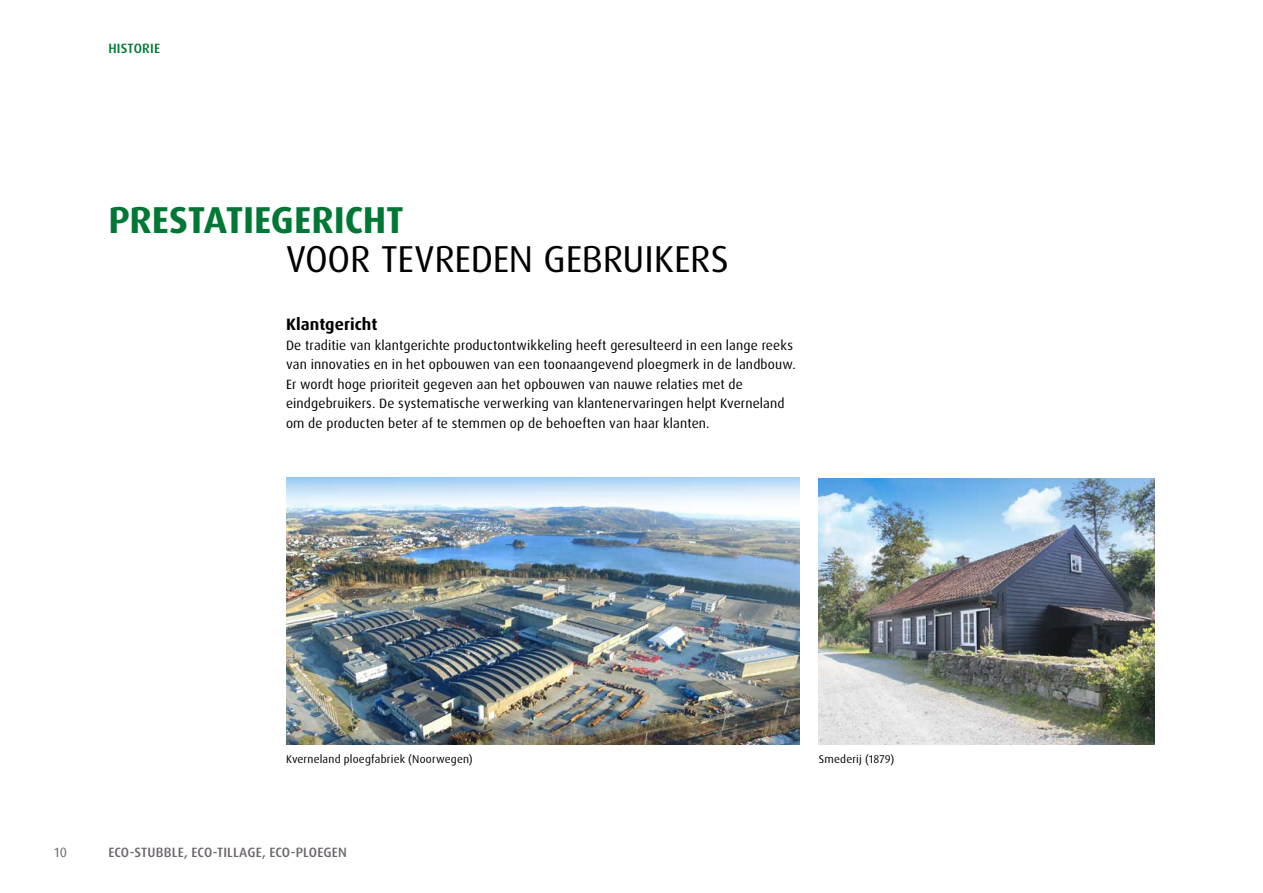
<style>
.page{position:relative;width:1263px;height:893px;background:#fff}
.page>*{position:absolute;margin:0;border:0;box-sizing:border-box;transform-origin:0 0}
.t1{font:37.5px "Dax Pro";letter-spacing:-.005em;color:#000}
.t2{font:700 37.5px "Dax Pro";letter-spacing:-.005em;color:#007734}
.t3{font:700 16.5px "Dax Pro";letter-spacing:.005em;color:#000}
.t4{font:13.5px/19.5px "Dax Pro";letter-spacing:.01em;color:#000}
.t5{font:500 13.5px "Dax Pro";letter-spacing:.01em;color:#6c676d}
.t6{font:500 13.5px "Dax Pro";letter-spacing:.015em;color:#007734}
.t7{font:13.5px "Dax Pro";color:#6c676d}
.t8{font:11.25px "Dax Pro";letter-spacing:.02em;color:#000}
</style>
<div class="page">
<img style="left:819px;top:479px;width:335px;height:266px">
<img style="left:286px;top:478px;width:513px;height:267px">
<p class="t6" style="left:108px;top:40px;width:53px">HISTORIE</p>
<h1 class="t2" style="left:108px;top:195px;width:297px">PRESTATIEGERICHT</h1>
<h1 class="t1" style="left:286px;top:234px;width:444px">VOOR TEVREDEN GEBRUIKERS</h1>
<p class="t3" style="left:286px;top:314px;width:93px">Klantgericht</p>
<p class="t4" style="left:286px;top:335px;width:511px">De traditie van klantgerichte productontwikkeling heeft geresulteerd in een lange reeks van innovaties en in het opbouwen van een toonaangevend ploegmerk in de landbouw.<br>Er wordt hoge prioriteit gegeven aan het opbouwen van nauwe relaties met de eindgebruikers. De systematische verwerking van klantenervaringen helpt Kverneland om de producten beter af te stemmen op de behoeften van haar klanten.</p>
<p class="t8" style="left:286px;top:752px;width:188px">Kverneland ploegfabriek (Noorwegen)</p>
<p class="t7" style="left:54px;top:843px;width:14px">10</p>
<p class="t5" style="left:108px;top:843px;width:240px">ECO-STUBBLE, ECO-TILLAGE, ECO-PLOEGEN</p>
<p class="t8" style="left:819px;top:752px;width:77px">Smederij (1879)</p>
</div>
